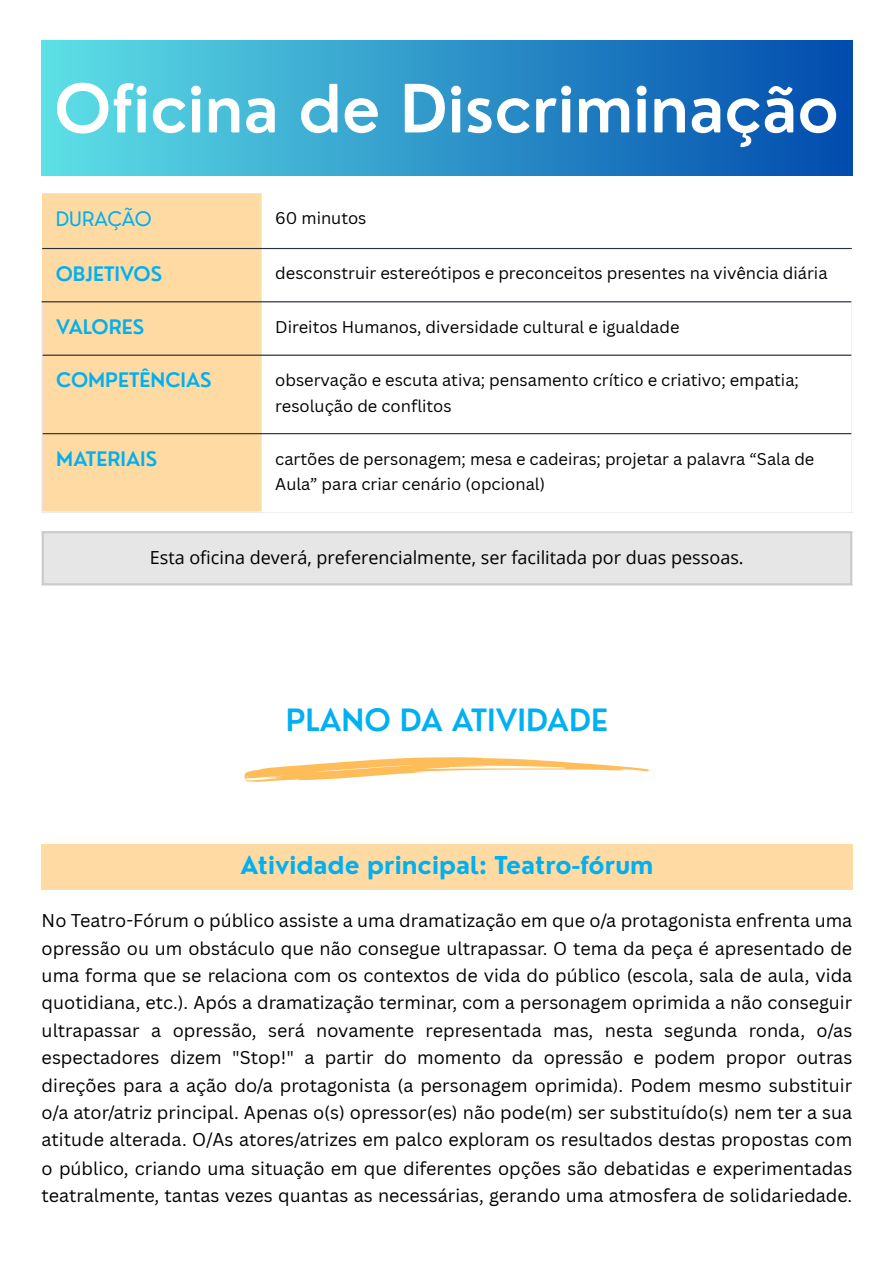
<style>
.page{position:relative;width:894px;height:1263px;background:#fff}
.page>*{position:absolute;margin:0;border:0;box-sizing:border-box;transform-origin:0 0}
.t1{font:600 64.8px "Nourd";color:#fff}
.t2{font:600 30px "Nourd";color:#00b0f0}
.t3{font:700 24px "Nourd";color:#00b0f0}
.t4{font:600 19.5px "Nourd";color:#00b0f0}
.t5{font:19.5px "Nourd";color:#00b0f0}
.t6{font:18px/27.5px "Canva Sans";color:#000;text-align:justify}
.t7{font:18px "Open Sans";color:#000}
.t8{font:16.5px/25.8px "Canva Sans";color:#000}
</style>
<div class="page">
<div style="left:42px;top:40px;width:810px;height:136px;background:linear-gradient(to right,#5de0e6,#014bad)"></div>
<div style="left:42px;top:194px;width:218px;height:318px;background:#ffdaa2"></div>
<hr style="left:42px;top:302px;width:1px;height:210px;background:#eadeeb">
<hr style="left:260px;top:194px;width:2px;height:318px;background:#def6bf">
<hr style="left:42px;top:248px;width:809px;height:1px;background:#293039">
<hr style="left:42px;top:301px;width:809px;height:1px;background:#293039">
<hr style="left:43px;top:355px;width:808px;height:1px;background:#293039">
<hr style="left:43px;top:433px;width:808px;height:1px;background:#293039">
<div style="left:42px;top:532px;width:809px;height:53px;background:#e6e6e6"></div>
<hr style="left:42px;top:533px;width:2px;height:50px;background:#ccc">
<hr style="left:849px;top:533px;width:3px;height:50px;background:#ccc">
<hr style="left:42px;top:531px;width:810px;height:2px;background:#ccc">
<hr style="left:42px;top:583px;width:810px;height:2px;background:#ccc">
<svg style="left:244px;top:757px;width:405px;height:25px"></svg>
<div style="left:42px;top:845px;width:810px;height:45px;background:#ffdaa2"></div>
<p class="t1" style="left:54px;top:68px;width:786px">Oficina de Discriminação</p>
<p class="t5" style="left:56px;top:207px;width:97px">DURAÇÃO</p>
<p class="t8" style="left:275px;top:205px;width:93px">60 minutos</p>
<p class="t4" style="left:56px;top:261px;width:108px">OBJETIVOS</p>
<p class="t8" style="left:275px;top:260px;width:553px">desconstruir estereótipos e preconceitos presentes na vivência diária</p>
<p class="t4" style="left:56px;top:314px;width:90px">VALORES</p>
<p class="t8" style="left:275px;top:313px;width:405px">Direitos Humanos, diversidade cultural e igualdade</p>
<p class="t4" style="left:56px;top:368px;width:157px">COMPETÊNCIAS</p>
<p class="t8" style="left:275px;top:367px;width:525px">observação e escuta ativa; pensamento crítico e criativo; empatia; resolução de conflitos</p>
<p class="t4" style="left:56px;top:446px;width:102px">MATERIAIS</p>
<p class="t8" style="left:275px;top:445px;width:540px">cartões de personagem; mesa e cadeiras; projetar a palavra “Sala de<br>Aula” para criar cenário (opcional)</p>
<p class="t7" style="left:150px;top:544px;width:595px">Esta oficina deverá, preferencialmente, ser facilitada por duas pessoas.</p>
<h1 class="t2" style="left:286px;top:701px;width:323px">PLANO DA ATIVIDADE</h1>
<p class="t3" style="left:240px;top:850px;width:414px">Atividade principal: Teatro-fórum</p>
<p class="t6" style="left:42px;top:906px;width:811px">No Teatro-Fórum o público assiste a uma dramatização em que o/a protagonista enfrenta uma opressão ou um obstáculo que não consegue ultrapassar. O tema da peça é apresentado de uma forma que se relaciona com os contextos de vida do público (escola, sala de aula, vida quotidiana, etc.). Após a dramatização terminar, com a personagem oprimida a não conseguir ultrapassar a opressão, será novamente representada mas, nesta segunda ronda, o/as espectadores dizem "Stop!" a partir do momento da opressão e podem propor outras direções para a ação do/a protagonista (a personagem oprimida). Podem mesmo substituir o/a ator/atriz principal. Apenas o(s) opressor(es) não pode(m) ser substituído(s) nem ter a sua atitude alterada. O/As atores/atrizes em palco exploram os resultados destas propostas com o público, criando uma situação em que diferentes opções são debatidas e experimentadas teatralmente, tantas vezes quantas as necessárias, gerando uma atmosfera de solidariedade.</p>
</div>
